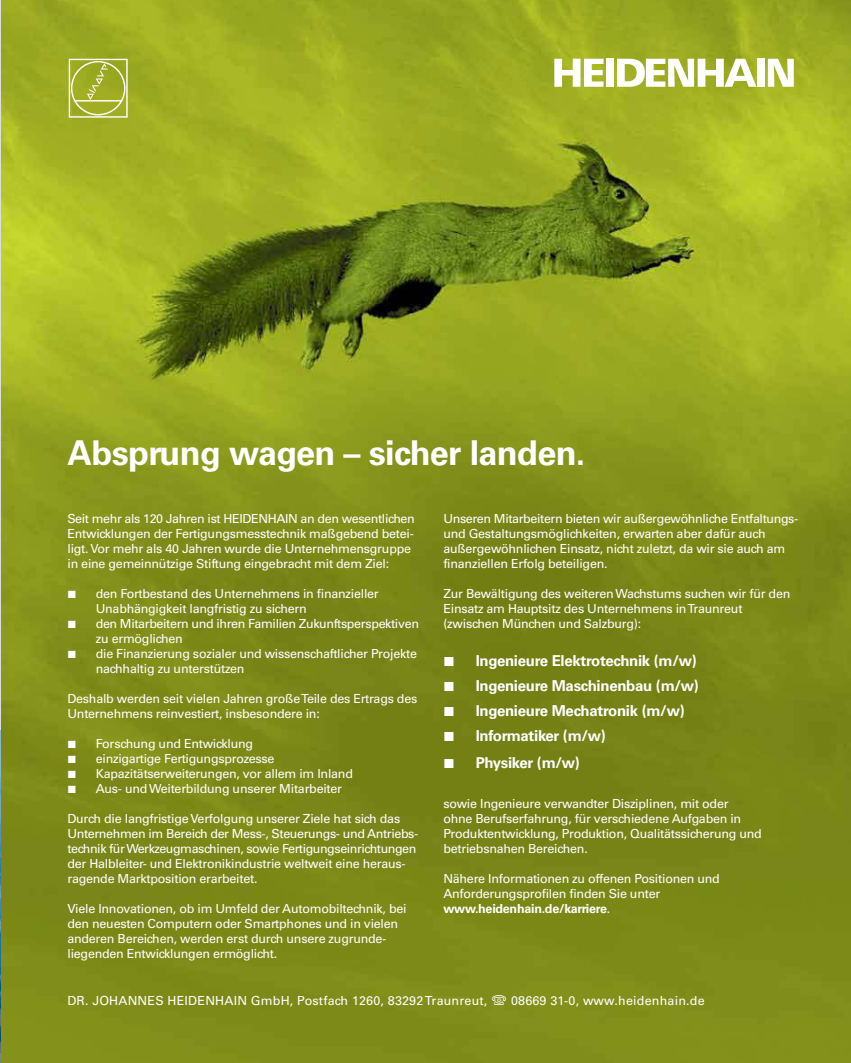
<style>
.page{position:relative;width:851px;height:1063px;background:#fff}
.page>*{position:absolute;margin:0;border:0;box-sizing:border-box;transform-origin:0 0}
.t1{font:700 34.25px "Univers LT";letter-spacing:-.02em;color:#fff}
.t2{font:700 15px/25px "Univers LT";letter-spacing:-.02em;color:#fff}
.t3{font:12.5px/15px "Univers LT";letter-spacing:-.02em;color:#fff}
.t4{font:12.5px "Univers LT";letter-spacing:.015em;color:#fff}
.s1{font-weight:700}
</style>
<div class="page">
<img style="left:0;top:0;width:850px;height:1063px">
<svg style="left:554px;top:59px;width:49px;height:28px"></svg>
<div style="left:605px;top:59px;width:8px;height:28px;background:#fff"></div>
<svg style="left:617px;top:59px;width:139px;height:28px"></svg>
<div style="left:756px;top:59px;width:8px;height:28px;background:#fff"></div>
<svg style="left:767px;top:59px;width:26px;height:28px"></svg>
<svg style="left:69px;top:59px;width:59px;height:59px;background:#afbb4d"></svg>
<img style="left:0;top:731px;width:1px;height:332px">
<svg style="left:492px;top:995px;width:14px;height:10px"></svg>
<svg style="left:68px;top:591px;width:7px;height:7px"></svg>
<svg style="left:68px;top:621px;width:7px;height:7px"></svg>
<svg style="left:68px;top:651px;width:7px;height:7px"></svg>
<svg style="left:68px;top:741px;width:7px;height:7px"></svg>
<svg style="left:68px;top:756px;width:7px;height:7px"></svg>
<svg style="left:68px;top:771px;width:7px;height:7px"></svg>
<svg style="left:68px;top:786px;width:7px;height:7px"></svg>
<svg style="left:444px;top:657px;width:9px;height:9px"></svg>
<svg style="left:444px;top:682px;width:9px;height:9px"></svg>
<svg style="left:444px;top:707px;width:9px;height:9px"></svg>
<svg style="left:444px;top:732px;width:9px;height:9px"></svg>
<svg style="left:444px;top:759px;width:9px;height:9px"></svg>
<h1 class="t1" style="left:67px;top:433px;width:519px">Absprung wagen – sicher landen.</h1>
<p class="t3" style="left:67px;top:511px;width:349px">Seit mehr als 120 Jahren ist HEIDENHAIN an den wesentlichen Entwicklungen der Fertigungsmesstechnik maßgebend betei&shy;ligt. Vor mehr als 40 Jahren wurde die Unternehmensgruppe in eine gemeinnützige Stiftung eingebracht mit dem Ziel:</p>
<p class="t3" style="left:96px;top:586px;width:325px">den Fortbestand des Unternehmens in finanzieller Unabhängigkeit langfristig zu sichern<br>den Mitarbeitern und ihren Familien Zukunftsperspektiven zu ermöglichen<br>die Finanzierung sozialer und wissenschaftlicher Projekte nachhaltig zu unterstützen</p>
<p class="t3" style="left:67px;top:691px;width:351px">Deshalb werden seit vielen Jahren große Teile des Ertrags des<br>Unternehmens reinvestiert, insbesondere in:</p>
<p class="t3" style="left:96px;top:736px;width:259px">Forschung und Entwicklung<br>einzigartige Fertigungsprozesse Kapazitätserweiterungen, vor allem im Inland Aus- und Weiterbildung unserer Mitarbeiter</p>
<p class="t3" style="left:67px;top:811px;width:352px">Durch die langfristige Verfolgung unserer Ziele hat sich das Unternehmen im Bereich der Mess-, Steuerungs- und Antriebs&shy;technik für Werkzeugmaschinen, sowie Fertigungseinrichtungen der Halbleiter- und Elektronikindustrie weltweit eine heraus&shy;ragende Marktposition erarbeitet.</p>
<p class="t3" style="left:67px;top:901px;width:340px">Viele Innovationen, ob im Umfeld der Automobiltechnik, bei den neuesten Computern oder Smartphones und in vielen anderen Bereichen, werden erst durch unsere zugrunde&shy;liegenden Entwicklungen ermöglicht.</p>
<p class="t3" style="left:443px;top:511px;width:356px">Unseren Mitarbeitern bieten wir außergewöhnliche Entfaltungs&shy;und Gestaltungsmöglichkeiten, erwarten aber dafür auch außergewöhnlichen Einsatz, nicht zuletzt, da wir sie auch am finanziellen Erfolg beteiligen.</p>
<p class="t3" style="left:443px;top:586px;width:348px">Zur Bewältigung des weiteren Wachstums suchen wir für den<br>Einsatz am Hauptsitz des Unternehmens in Traunreut (zwischen München und Salzburg):</p>
<p class="t2" style="left:475px;top:649px;width:225px">Ingenieure Elektrotechnik (m/w)<br>Ingenieure Maschinenbau (m/w)<br>Ingenieure Mechatronik (m/w)<br>Informatiker (m/w)</p>
<p class="t2" style="left:475px;top:750px;width:106px">Physiker (m/w)</p>
<p class="t3" style="left:443px;top:796px;width:320px">sowie Ingenieure verwandter Disziplinen, mit oder<br>ohne Berufserfahrung, für verschiedene Aufgaben in Produktentwicklung, Produktion, Qualitätssicherung und betriebsnahen Bereichen.</p>
<p class="t3" style="left:443px;top:871px;width:278px">Nähere Informationen zu offenen Positionen und<br>Anforderungsprofilen finden Sie unter <span class="s1">www.heidenhain.de/karriere</span>.</p>
<p class="t4" style="left:67px;top:993px;width:421px">DR. JOHANNES HEIDENHAIN GmbH, Postfach 1260, 83292 Traunreut,</p>
<p class="t4" style="left:511px;top:993px;width:195px">08669 31-0, www.heidenhain.de</p>
</div>
